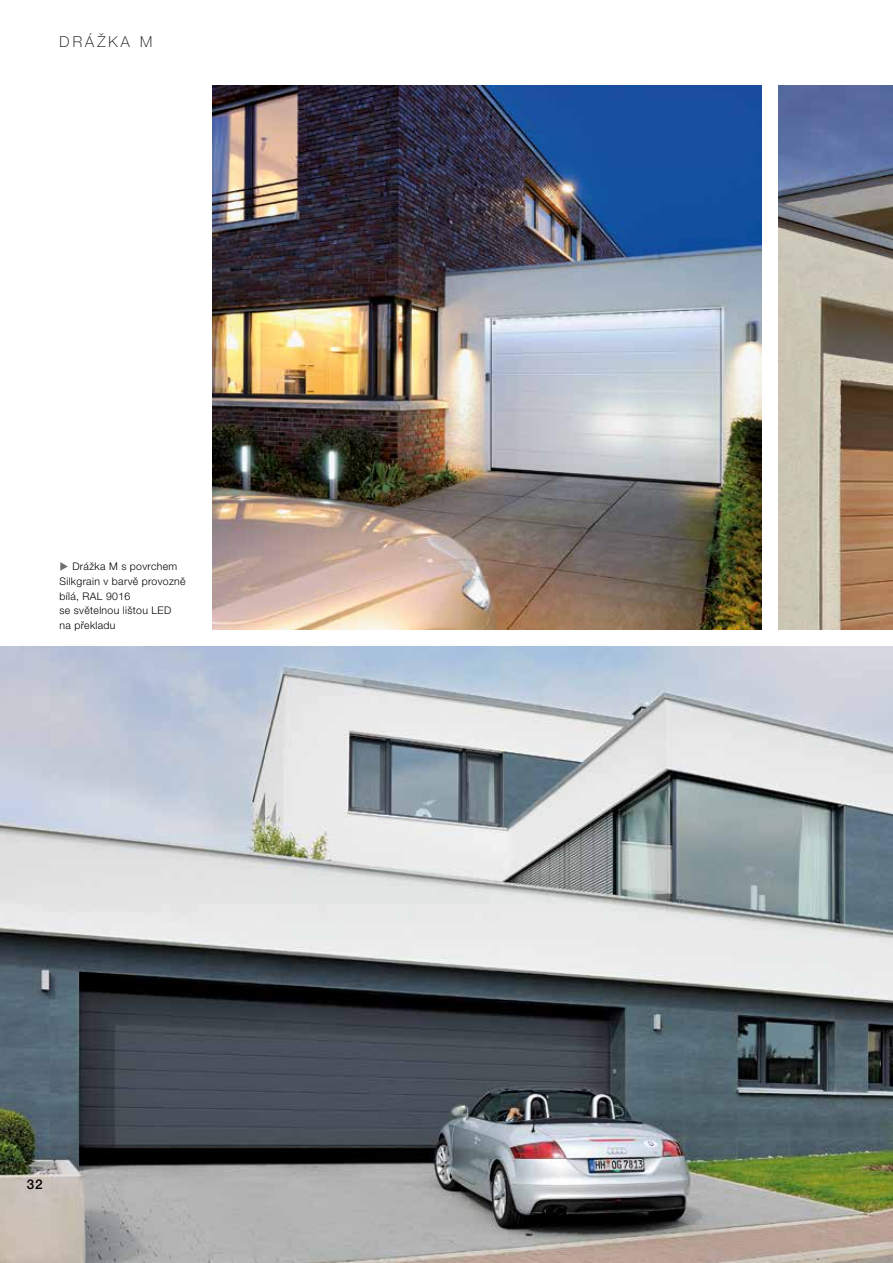
<style>
.page{position:relative;width:893px;height:1263px;background:#fff}
.page>*{position:absolute;margin:0;border:0;box-sizing:border-box;transform-origin:0 0}
.t1{font:100 15px "Hoermann Helvetica Neue";letter-spacing:.21em;color:#000}
.t2{font:500 13.5px "Hoermann Helvetica Neue";color:#000}
.t3{font:300 10.5px/14.9px "Hoermann Helvetica Neue";letter-spacing:.03em;color:#000}
.s1{color:#6e6e6e}
</style>
<div class="page">
<img style="left:778px;top:85px;width:115px;height:544px">
<img style="left:0;top:646px;width:893px;height:617px">
<img style="left:213px;top:85px;width:548px;height:544px">
<h1 class="t1" style="left:60px;top:31px;width:94px">DRÁŽKA M</h1>
<p class="t3" style="left:60px;top:558px;width:128px"><span class="s1">▶</span> Drážka M s povrchem<br>Silkgrain v barvě provozně bílá, RAL 9016<br>se světelnou lištou LED<br>na překladu</p>
<p class="t2" style="left:27px;top:1174px;width:17px">32</p>
</div>
